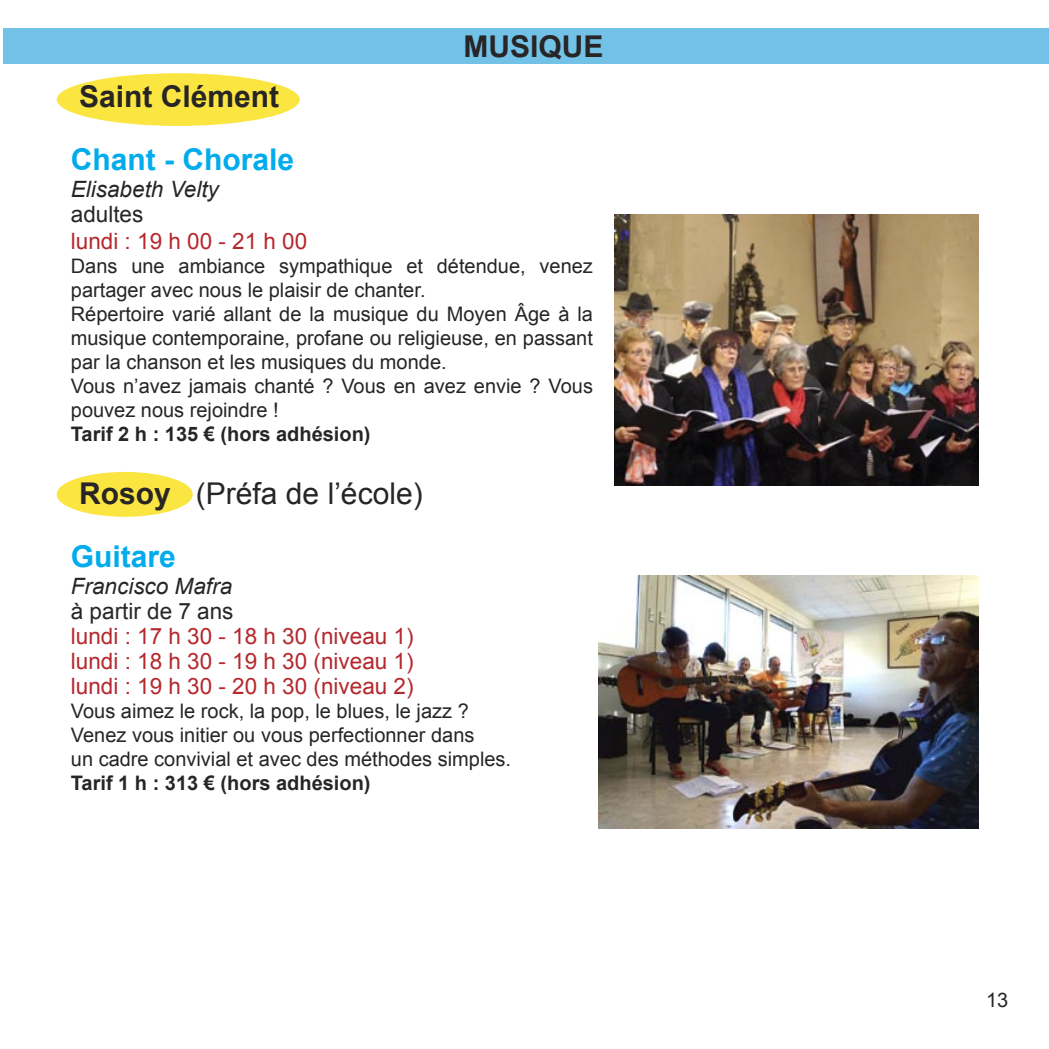
<style>
.page{position:relative;width:1049px;height:1049px;background:#fff}
.page>*{position:absolute;margin:0;border:0;box-sizing:border-box;transform-origin:0 0}
.t1{font:30px/63px "Arial";color:#272525}
.t2{font:700 30px "Arial";color:#272525}
.t3{font:700 30px "Arial";color:#00acec}
.t4{font:22.5px/25px "Arial";color:#b4282e;text-align:justify}
.t5{font:italic 22.5px "Arial";color:#272525}
.t6{font:22.5px "Arial";color:#272525}
.t7{font:20px/24px "Arial";color:#272525}
.t8{font:700 20px "Arial";color:#272525}
.s1{font-weight:700}
.s2{font-weight:700;color:#00acec}
</style>
<div class="page">
<div style="left:4px;top:28px;width:1045px;height:36px;background:#72c1e7"></div>
<div style="left:57px;top:472px;width:136px;height:45px;background:#fae541;border-radius:50%"></div>
<div style="left:57px;top:73px;width:243px;height:53px;background:#fae541;border-radius:50%"></div>
<img style="left:599px;top:576px;width:379px;height:252px">
<img style="left:614px;top:215px;width:364px;height:271px">
<h1 class="t2" style="left:79px;top:79px;width:202px">Saint Clément</h1>
<h1 class="t2" style="left:463px;top:30px;width:142px">MUSIQUE</h1>
<h1 class="t3" style="left:71px;top:142px;width:225px">Chant - Chorale</h1>
<p class="t5" style="left:71px;top:176px;width:149px">Elisabeth Velty</p>
<p class="t6" style="left:71px;top:201px;width:74px">adultes</p>
<p class="t4" style="left:71px;top:228px;width:238px">lundi : 19 h 00 - 21 h 00</p>
<p class="t7" style="left:71px;top:254px;width:524px">Dans une ambiance sympathique et détendue, venez partager avec nous le plaisir de chanter.<br>Répertoire varié allant de la musique du Moyen Âge à la musique contemporaine, profane ou religieuse, en passant par la chanson et les musiques du monde.<br>Vous n’avez jamais chanté ? Vous en avez envie ? Vous pouvez nous rejoindre !</p>
<p class="t8" style="left:71px;top:423px;width:301px">Tarif 2 h : 135 € (hors adhésion)</p>
<h1 class="t1" style="left:71px;top:462px;width:353px"><span class="s1">Rosoy</span> (Préfa de l’école)<br><span class="s2">Guitare</span></h1>
<p class="t5" style="left:71px;top:574px;width:163px">Francisco Mafra</p>
<p class="t6" style="left:71px;top:599px;width:164px">à partir de 7 ans</p>
<p class="t4" style="left:71px;top:624px;width:344px">lundi : 17 h 30 - 18 h 30 (niveau 1) lundi : 18 h 30 - 19 h 30 (niveau 1) lundi : 19 h 30 - 20 h 30 (niveau 2)</p>
<p class="t7" style="left:71px;top:699px;width:442px">Vous aimez le rock, la pop, le blues, le jazz ?<br>Venez vous initier ou vous perfectionner dans<br>un cadre convivial et avec des méthodes simples.</p>
<p class="t8" style="left:71px;top:772px;width:301px">Tarif 1 h : 313 € (hors adhésion)</p>
<p class="t7" style="left:986px;top:988px;width:24px">13</p>
</div>
